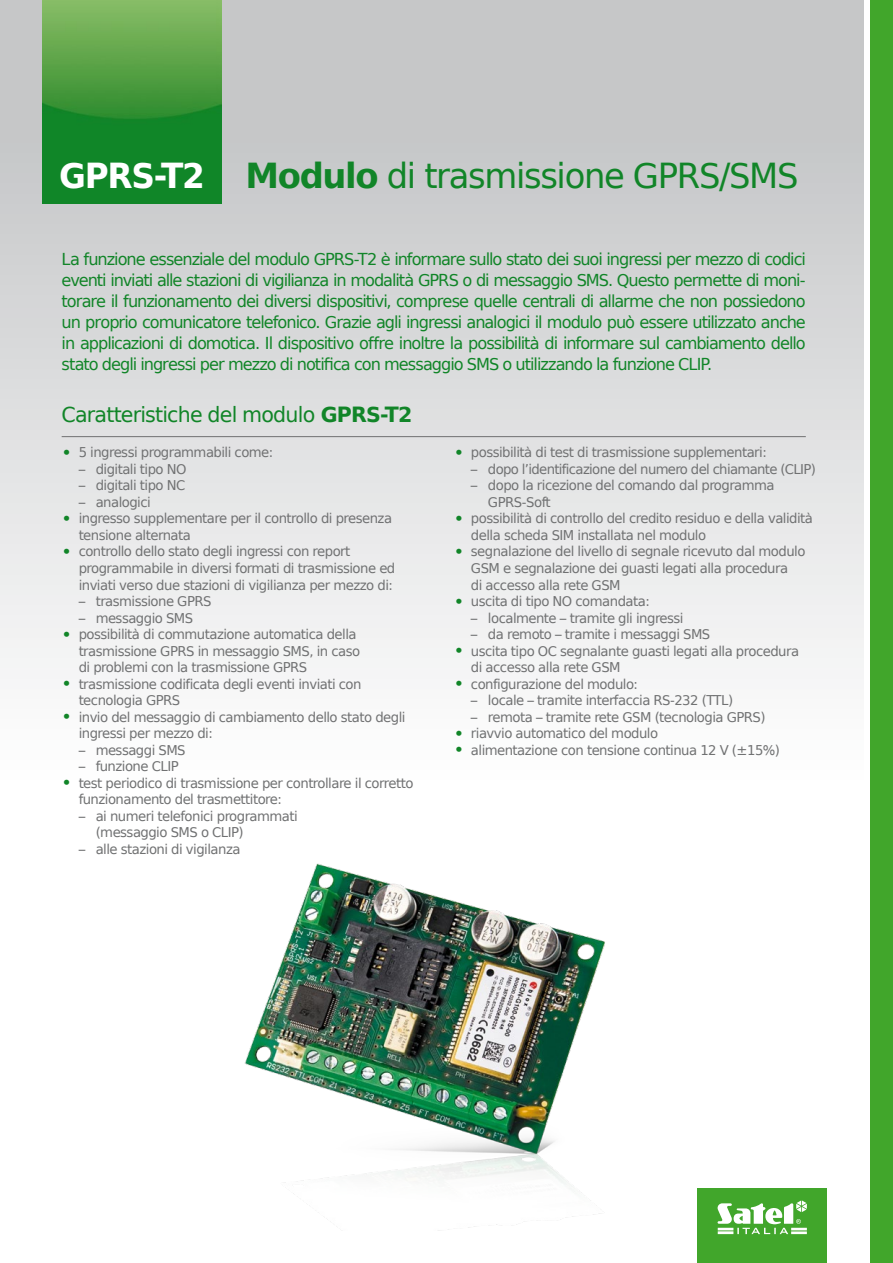
<style>
.page{position:relative;width:893px;height:1263px;background:#fff}
.page>*{position:absolute;margin:0;border:0;box-sizing:border-box;transform-origin:0 0}
.t1{font:34.5px "Prima Sans EU";letter-spacing:-.04em;color:#118528}
.t2{font:700 34.5px "Prima Sans EU";letter-spacing:-.04em;color:#fff;scale:.95 1}
.t3{font:21px "Prima Sans EU";letter-spacing:-.04em;color:#118528}
._01_-_LEAD{font:16.5px/21px "Prima Sans EU";letter-spacing:-.06em;color:#118528;text-align:justify}
.t4{font:13.5px/16.5px "Prima Sans EU";letter-spacing:-.04em;color:#707172}
.s1{font-weight:700}
.s2{font-size:18px;color:#118528}
</style>
<div class="page">
<div style="left:850px;top:0;width:43px;height:1263px;background:#41a62b"></div>
<div style="left:0;top:0;width:870px;height:1263px;background:#fff"></div>
<div style="left:0;top:0;width:863px;height:940px;background:linear-gradient(to bottom,#bfc0c2,#fff)"></div>
<img style="left:174px;top:848px;width:487px;height:383px">
<img style="left:43px;top:0;width:178px;height:204px">
<hr style="left:62px;top:436px;width:744px;height:1px;background:#707172">
<div style="left:697px;top:1188px;width:130px;height:75px;background:#41a62b"></div>
<svg style="left:718px;top:1200px;width:89px;height:34px"></svg>
<p class="t2" style="left:59px;top:151px;width:155px">GPRS-T2</p>
<p class="t1" style="left:246px;top:152px;width:554px"><span class="s1">Modulo</span> di trasmissione GPRS/SMS</p>
<p class="_01_-_LEAD" style="left:62px;top:248px;width:746px">La funzione essenziale del modulo GPRS-T2 è informare sullo stato dei suoi ingressi per mezzo di codici eventi inviati alle stazioni di vigilianza in modalità GPRS o di messaggio SMS. Questo permette di moni&shy;torare il funzionamento dei diversi dispositivi, comprese quelle centrali di allarme che non possiedono un proprio comunicatore telefonico. Grazie agli ingressi analogici il modulo può essere utilizzato anche in applicazioni di domotica. Il dispositivo offre inoltre la possibilità di informare sul cambiamento dello stato degli ingressi per mezzo di notifica con messaggio SMS o utilizzando la funzione CLIP.</p>
<p class="t3" style="left:62px;top:400px;width:352px">Caratteristiche del modulo <span class="s1">GPRS-T2</span></p>
<p class="t4" style="left:62px;top:444px;width:213px"><span class="s2">•</span> 5 ingressi programmabili come:</p>
<p class="t4" style="left:79px;top:460px;width:109px">– digitali tipo NO</p>
<p class="t4" style="left:79px;top:477px;width:108px">– digitali tipo NC</p>
<p class="t4" style="left:79px;top:493px;width:74px">– analogici</p>
<p class="t4" style="left:79px;top:510px;width:315px;text-indent:-17px"><span class="s2">•</span> ingresso supplementare per il controllo di presenza tensione alternata</p>
<p class="t4" style="left:79px;top:543px;width:318px;text-indent:-17px"><span class="s2">•</span> controllo dello stato degli ingressi con report programmabile in diversi formati di trasmissione ed inviati verso due stazioni di vigilianza per mezzo di:</p>
<p class="t4" style="left:79px;top:592px;width:134px">– trasmissione GPRS</p>
<p class="t4" style="left:79px;top:609px;width:116px">– messaggio SMS</p>
<p class="t4" style="left:79px;top:625px;width:283px;text-indent:-17px"><span class="s2">•</span> possibilità di commutazione automatica della trasmissione GPRS in messaggio SMS, in caso di problemi con la trasmissione GPRS</p>
<p class="t4" style="left:79px;top:675px;width:284px;text-indent:-17px"><span class="s2">•</span> trasmissione codificata degli eventi inviati con tecnologia GPRS</p>
<p class="t4" style="left:79px;top:708px;width:328px;text-indent:-17px"><span class="s2">•</span> invio del messaggio di cambiamento dello stato degli ingressi per mezzo di:</p>
<p class="t4" style="left:79px;top:741px;width:109px">– messaggi SMS</p>
<p class="t4" style="left:79px;top:757px;width:102px">– funzione CLIP</p>
<p class="t4" style="left:79px;top:774px;width:336px;text-indent:-17px"><span class="s2">•</span> test periodico di trasmissione per controllare il corretto funzionamento del trasmettitore:</p>
<p class="t4" style="left:96px;top:807px;width:204px;text-indent:-17px">– ai numeri telefonici programmati (messaggio SMS o CLIP)</p>
<p class="t4" style="left:79px;top:840px;width:163px">– alle stazioni di vigilanza</p>
<p class="t4" style="left:454px;top:444px;width:314px"><span class="s2">•</span> possibilità di test di trasmissione supplementari:</p>
<p class="t4" style="left:471px;top:460px;width:346px">– dopo l’identificazione del numero del chiamante (CLIP)</p>
<p class="t4" style="left:488px;top:477px;width:288px;text-indent:-17px">– dopo la ricezione del comando dal programma<br>GPRS-Soft</p>
<p class="t4" style="left:471px;top:510px;width:344px;text-indent:-17px"><span class="s2">•</span> possibilità di controllo del credito residuo e della validità della scheda SIM installata nel modulo</p>
<p class="t4" style="left:471px;top:543px;width:336px;text-indent:-17px"><span class="s2">•</span> segnalazione del livello di segnale ricevuto dal modulo<br>GSM e segnalazione dei guasti legati alla procedura<br>di accesso alla rete GSM</p>
<p class="t4" style="left:454px;top:592px;width:197px"><span class="s2">•</span> uscita di tipo NO comandata:</p>
<p class="t4" style="left:471px;top:609px;width:214px">– localmente – tramite gli ingressi</p>
<p class="t4" style="left:471px;top:625px;width:241px">– da remoto – tramite i messaggi SMS</p>
<p class="t4" style="left:471px;top:642px;width:330px;text-indent:-17px"><span class="s2">•</span> uscita tipo OC segnalante guasti legati alla procedura di accesso alla rete GSM</p>
<p class="t4" style="left:454px;top:675px;width:186px"><span class="s2">•</span> configurazione del modulo:</p>
<p class="t4" style="left:471px;top:691px;width:264px">– locale – tramite interfaccia RS-232 (TTL)</p>
<p class="t4" style="left:471px;top:708px;width:296px">– remota – tramite rete GSM (tecnologia GPRS)</p>
<p class="t4" style="left:454px;top:724px;width:206px"><span class="s2">•</span> riavvio automatico del modulo</p>
<p class="t4" style="left:454px;top:741px;width:328px"><span class="s2">•</span> alimentazione con tensione continua 12 V (±15%)</p>
</div>
